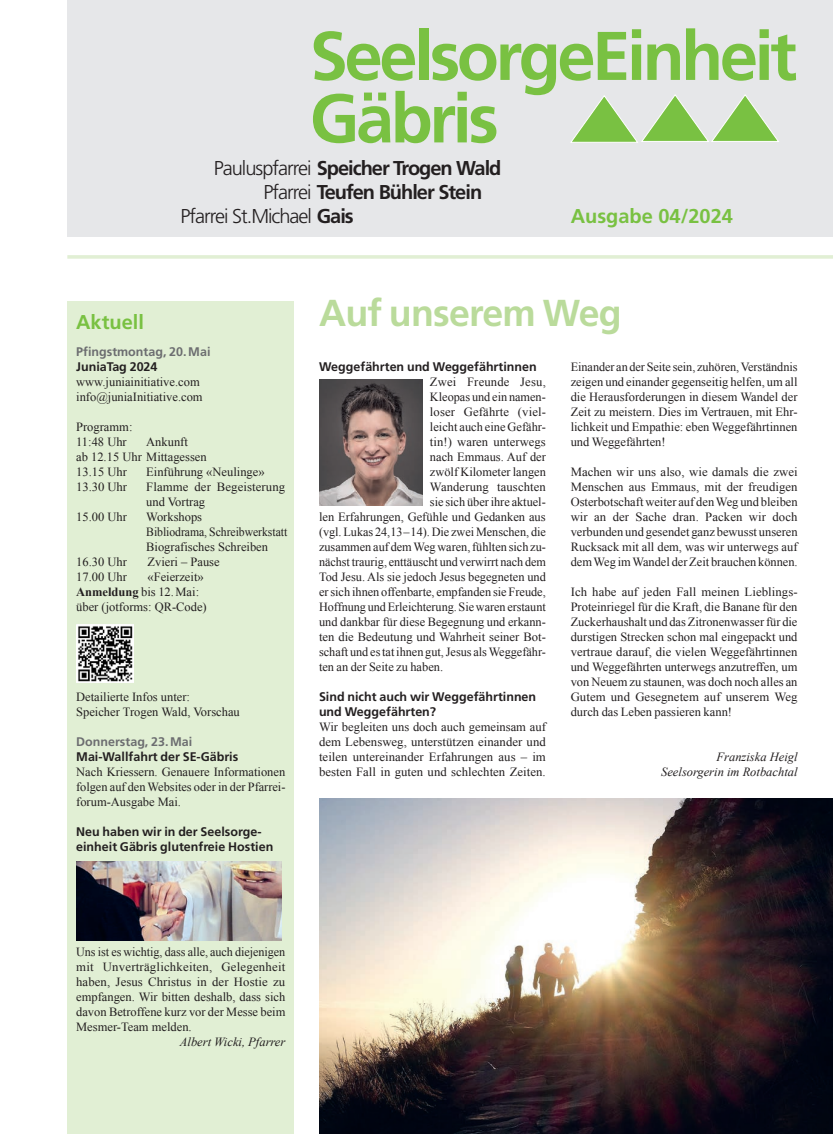
<style>
.page{position:relative;width:833px;height:1134px;background:#fff}
.page>*{position:absolute;margin:0;border:0;box-sizing:border-box;transform-origin:0 0}
.t1{font:700 68.75px/62.5px "Frutiger LT Std";letter-spacing:-.05em;color:#79c142}
.t2{font:700 37.5px "Frutiger LT Std";letter-spacing:-.02em;color:#badb9b}
.t3{font:700 20px "Frutiger LT Std";letter-spacing:-.05em;color:#231f20}
.t4{font:300 20px "Frutiger LT Std";letter-spacing:-.05em;color:#231f20}
.t5{font:700 20px "Frutiger LT Std";color:#79c142}
.t6{font:12.5px/15px "Times New Roman";color:#231f20}
.t7{font:700 12.5px/15px "Frutiger LT Std";color:#231f20}
.t8{font:italic 12.5px/15px "Times New Roman";color:#231f20;text-align:right}
.t9{font:700 12.5px "Frutiger LT Std";color:#6c6d70}
.s1{font-weight:300}
.s2{font-weight:700}
</style>
<div class="page">
<div style="left:67px;top:0;width:766px;height:236px;background:#e6e7e9"></div>
<svg style="left:570px;top:94px;width:209px;height:49px"></svg>
<hr style="left:67px;top:255px;width:766px;height:4px;background:#e1efd4">
<img style="left:319px;top:379px;width:104px;height:127px">
<div style="left:67px;top:301px;width:227px;height:833px;background:#e1efd4"></div>
<img style="left:76px;top:624px;width:58px;height:58px">
<img style="left:76px;top:861px;width:205px;height:80px">
<img style="left:319px;top:798px;width:514px;height:336px">
<h3 class="t5" style="left:76px;top:311px;width:69px">Aktuell</h3>
<h1 class="t1" style="left:310px;top:25px;width:489px">SeelsorgeEinheit<br>Gäbris</h1>
<h3 class="t3" style="left:214px;top:156px;width:289px"><span class="s1">Pauluspfarrei</span> Speicher Trogen Wald</h3>
<h3 class="t3" style="left:263px;top:180px;width:220px"><span class="s1">Pfarrei</span> Teufen Bühler Stein</h3>
<h3 class="t4" style="left:180px;top:205px;width:175px">Pfarrei St.Michael <span class="s2">Gais</span></h3>
<h3 class="t5" style="left:570px;top:204px;width:164px">Ausgabe 04/2024</h3>
<h2 class="t2" style="left:319px;top:290px;width:304px">Auf unserem Weg</h2>
<p class="t9" style="left:76px;top:344px;width:136px">Pfingstmontag, 20.Mai</p>
<p class="t7" style="left:76px;top:359px;width:83px">JuniaTag 2024</p>
<p class="t6" style="left:76px;top:374px;width:128px">www.juniainitiative.com info@juniaInitiative.com</p>
<p class="t6" style="left:76px;top:419px;width:58px">Programm:<br>11:48 Uhr</p>
<p class="t6" style="left:76px;top:434px;width:132px;text-indent:70px">Ankunft<br>ab 12.15 Uhr Mittagessen<br>13.15 Uhr</p>
<p class="t6" style="left:146px;top:464px;width:120px">Einführung «Neulinge»</p>
<p class="t6" style="left:76px;top:479px;width:52px">13.30 Uhr</p>
<p class="t6" style="left:146px;top:479px;width:141px">Flamme der Begeisterung und Vortrag</p>
<p class="t6" style="left:76px;top:509px;width:52px">15.00 Uhr</p>
<p class="t6" style="left:146px;top:509px;width:142px">Workshops<br>Bibliodrama, Schreibwerkstatt<br>Biografisches Schreiben</p>
<p class="t6" style="left:76px;top:554px;width:52px">16.30 Uhr</p>
<p class="t6" style="left:147px;top:554px;width:74px">Zvieri – Pause</p>
<p class="t6" style="left:76px;top:569px;width:52px">17.00 Uhr</p>
<p class="t6" style="left:76px;top:569px;width:132px;text-indent:71px">«Feierzeit»<br><span class="s2">Anmeldung</span> bis 12.Mai: über (jotforms: QR-Code)</p>
<p class="t6" style="left:76px;top:689px;width:165px">Detailierte Infos unter:<br>Speicher Trogen Wald, Vorschau</p>
<p class="t9" style="left:76px;top:734px;width:118px">Donnerstag, 23.Mai</p>
<p class="t7" style="left:76px;top:749px;width:164px">Mai-Wallfahrt der SE-Gäbris</p>
<p class="t6" style="left:76px;top:764px;width:211px;text-align:justify">Nach Kriessern. Genauere Informationen folgen auf den Websites oder in der Pfarrei&shy;forum-Ausgabe Mai.</p>
<p class="t7" style="left:76px;top:824px;width:199px">Neu haben wir in der Seelsorge&shy;einheit Gäbris glutenfreie Hostien</p>
<p class="t7" style="left:319px;top:359px;width:219px">Weggefährten und Weggefährtinnen</p>
<p class="t6" style="left:430px;top:374px;width:117px">Zwei Freunde Jesu,</p>
<p class="t6" style="left:430px;top:389px;width:117px">Kleopas und ein namen-</p>
<p class="t6" style="left:430px;top:404px;width:117px">loser Gefährte (viel-</p>
<p class="t6" style="left:430px;top:419px;width:117px">leicht auch eine Gefähr-</p>
<p class="t6" style="left:430px;top:434px;width:117px">tin!) waren unterwegs</p>
<p class="t6" style="left:430px;top:449px;width:117px">nach Emmaus. Auf der</p>
<p class="t6" style="left:430px;top:464px;width:117px">zwölf Kilometer langen</p>
<p class="t6" style="left:430px;top:479px;width:117px">Wanderung tauschten</p>
<p class="t6" style="left:430px;top:494px;width:117px">sie sich über ihre aktuel-</p>
<p class="t6" style="left:319px;top:509px;width:228px">len Erfahrungen, Gefühle und Gedanken aus</p>
<p class="t6" style="left:319px;top:524px;width:228px">(vgl. Lukas 24,13 – 14). Die zwei Menschen, die</p>
<p class="t6" style="left:319px;top:539px;width:228px">zusammen auf dem Weg waren, fühlten sich zu-</p>
<p class="t6" style="left:319px;top:554px;width:228px">nächst traurig, enttäuscht und verwirrt nach dem</p>
<p class="t6" style="left:319px;top:569px;width:228px">Tod Jesu. Als sie jedoch Jesus begegneten und</p>
<p class="t6" style="left:319px;top:584px;width:228px">er sich ihnen offenbarte, empfanden sie Freude,</p>
<p class="t6" style="left:319px;top:599px;width:228px">Hoffnung und Erleichterung. Sie waren erstaunt</p>
<p class="t6" style="left:319px;top:614px;width:228px">und dankbar für diese Begegnung und erkann-</p>
<p class="t6" style="left:319px;top:629px;width:228px">ten die Bedeutung und Wahrheit seiner Bot-</p>
<p class="t6" style="left:319px;top:644px;width:228px">schaft und es tat ihnen gut, Jesus als Weggefähr-</p>
<p class="t6" style="left:319px;top:659px;width:126px">ten an der Seite zu haben.</p>
<p class="t7" style="left:319px;top:689px;width:219px">Sind nicht auch wir Weggefährtinnen und Weggefährten?</p>
<p class="t6" style="left:319px;top:719px;width:228px;text-align:justify">Wir begleiten uns doch auch gemeinsam auf dem Lebensweg, unterstützen einander und teilen untereinander Erfahrungen aus – im besten Fall in guten und schlechten Zeiten.</p>
<p class="t6" style="left:570px;top:359px;width:228px;text-align:justify">Einander an der Seite sein, zuhören, Verständnis zeigen und einander gegenseitig helfen, um all die Herausforderungen in diesem Wandel der Zeit zu meistern. Dies im Vertrauen, mit Ehr&shy;lichkeit und Empathie: eben Weggefährtinnen und Weggefährten!</p>
<p class="t6" style="left:570px;top:464px;width:228px;text-align:justify">Machen wir uns also, wie damals die zwei Menschen aus Emmaus, mit der freudigen Osterbotschaft weiter auf den Weg und bleiben wir an der Sache dran. Packen wir doch verbunden und gesendet ganz bewusst unseren Rucksack mit all dem, was wir unterwegs auf dem Weg im Wandel der Zeit brauchen können.</p>
<p class="t6" style="left:570px;top:584px;width:228px;text-align:justify">Ich habe auf jeden Fall meinen Lieblings-Proteinriegel für die Kraft, die Banane für den Zuckerhaushalt und das Zitronenwasser für die durstigen Strecken schon mal eingepackt und vertraue darauf, die vielen Weggefährtinnen und Weggefährten unterwegs anzutreffen, um von Neuem zu staunen, was doch noch alles an Gutem und Gesegnetem auf unserem Weg durch das Leben passieren kann!</p>
<p class="t8" style="left:661px;top:749px;width:138px">Franziska Heigl<br>Seelsorgerin im Rotbachtal</p>
<p class="t6" style="left:76px;top:944px;width:211px;text-align:justify">Uns ist es wichtig, dass alle, auch diejenigen mit Unverträglichkeiten, Gelegenheit haben, Jesus Christus in der Hostie zu empfangen. Wir bitten deshalb, dass sich davon Betroffene kurz vor der Messe beim Mesmer-Team melden.</p>
<p class="t8" style="left:180px;top:1034px;width:107px">Albert Wicki, Pfarrer</p>
</div>
